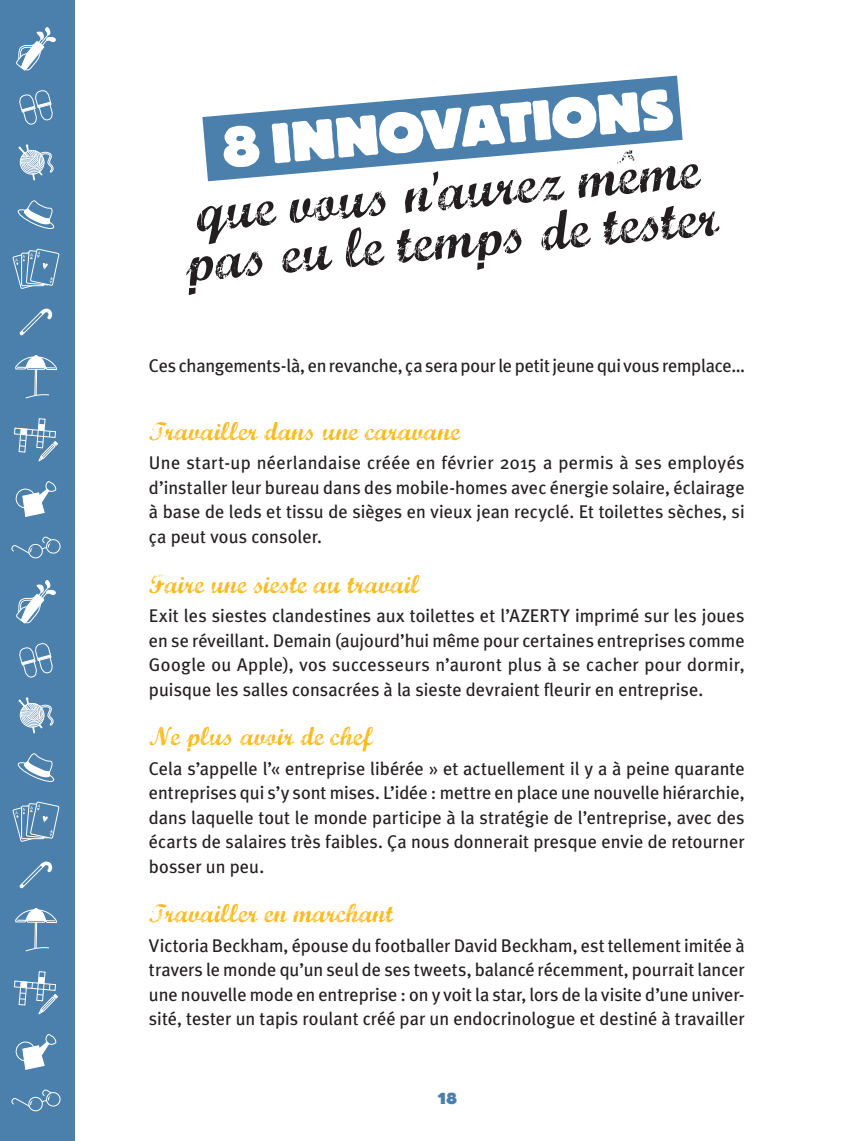
<style>
.page{position:relative;width:844px;height:1141px;background:#fff}
.page>*{position:absolute;margin:0;border:0;box-sizing:border-box;transform-origin:0 0}
.t1{font:56px/49px "Marcelle Script";color:#231f20}
.t2{font:800 56px "Block BE";color:#fff}
.t3{font:26.25px "Marcelle Script";letter-spacing:.005em;color:#fdba1e}
.t4{font:18.38px/24.5px "Meta Plus";color:#231f20;text-align:justify}
.t5{font:800 15.75px "Block BE";color:#4b80ac}
</style>
<div class="page">
<div style="left:0;top:0;width:74px;height:1141px;background:#4b80ac"></div>
<svg style="left:202px;top:76px;width:480px;height:105px;fill:#4b80ac"></svg>
<svg style="left:16px;top:27px;width:40px;height:44px"></svg>
<svg style="left:16px;top:580px;width:40px;height:44px"></svg>
<svg style="left:11px;top:536px;width:50px;height:23px"></svg>
<svg style="left:11px;top:1089px;width:50px;height:23px"></svg>
<svg style="left:19px;top:309px;width:33px;height:27px"></svg>
<svg style="left:19px;top:862px;width:33px;height:27px"></svg>
<svg style="left:19px;top:90px;width:34px;height:35px"></svg>
<svg style="left:19px;top:643px;width:34px;height:35px"></svg>
<svg style="left:13px;top:200px;width:47px;height:89px"></svg>
<svg style="left:13px;top:753px;width:47px;height:89px"></svg>
<svg style="left:15px;top:481px;width:41px;height:36px"></svg>
<svg style="left:15px;top:1034px;width:41px;height:36px"></svg>
<svg style="left:18px;top:144px;width:36px;height:37px"></svg>
<svg style="left:18px;top:697px;width:36px;height:37px"></svg>
<svg style="left:14px;top:418px;width:44px;height:44px"></svg>
<svg style="left:14px;top:971px;width:44px;height:44px"></svg>
<svg style="left:15px;top:355px;width:42px;height:44px"></svg>
<svg style="left:15px;top:907px;width:42px;height:45px"></svg>
<h1 class="t2" style="left:220px;top:117px;width:454px;rotate:-5deg">8 INNOVATIONS</h1>
<h1 class="t1" style="left:179px;top:186px;width:536px;rotate:-5deg">que vous n'aurez même pas eu le temps de tester</h1>
<p class="t4" style="left:149px;top:353px;width:597px">Ces changements-là, en revanche, ça sera pour le petit jeune qui vous remplace…</p>
<h2 class="t3" style="left:149px;top:413px;width:312px">Travailler dans une caravane</h2>
<p class="t4" style="left:149px;top:451px;width:597px">Une start-up néerlandaise créée en février 2015 a permis à ses employés d’installer leur bureau dans des mobile-homes avec énergie solaire, éclairage à base de leds et tissu de sièges en vieux jean recyclé. Et toilettes sèches, si ça peut vous consoler.</p>
<h2 class="t3" style="left:149px;top:565px;width:272px">Faire une sieste au travail</h2>
<p class="t4" style="left:149px;top:603px;width:597px">Exit les siestes clandestines aux toilettes et l’AZERTY imprimé sur les joues en se réveillant. Demain (aujourd’hui même pour certaines entreprises comme Google ou Apple), vos successeurs n’auront plus à se cacher pour dormir, puisque les salles consacrées à la sieste devraient fleurir en entreprise.</p>
<h2 class="t3" style="left:149px;top:718px;width:225px">Ne plus avoir de chef</h2>
<p class="t4" style="left:149px;top:756px;width:597px">Cela s’appelle l’« entreprise libérée » et actuellement il y a à peine quarante entreprises qui s’y sont mises. L’idée : mettre en place une nouvelle hiérarchie, dans laquelle tout le monde participe à la stratégie de l’entreprise, avec des écarts de salaires très faibles. Ça nous donnerait presque envie de retourner bosser un peu.</p>
<h2 class="t3" style="left:149px;top:895px;width:246px">Travailler en marchant</h2>
<p class="t4" style="left:149px;top:933px;width:597px">Victoria Beckham, épouse du footballer David Beckham, est tellement imitée à travers le monde qu’un seul de ses tweets, balancé récemment, pourrait lancer une nouvelle mode en entreprise : on y voit la star, lors de la visite d’une univer&shy;sité, tester un tapis roulant créé par un endocrinologue et destiné à travailler</p>
<p class="t5" style="left:436px;top:1090px;width:22px">18</p>
</div>
